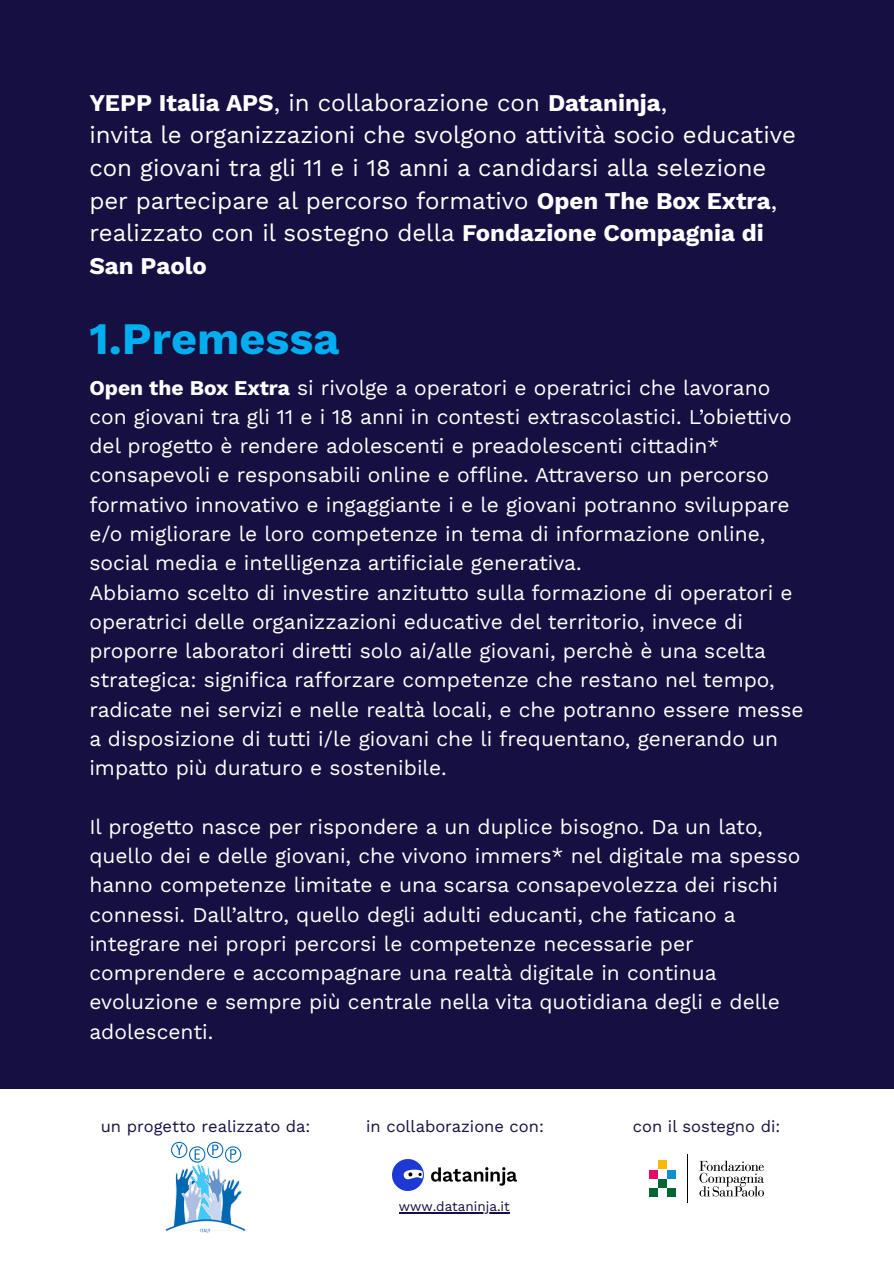
<style>
.page{position:relative;width:894px;height:1264px;background:#fff}
.page>*{position:absolute;margin:0;border:0;box-sizing:border-box;transform-origin:0 0}
.t1{font:700 45px "Work Sans";color:#00adee}
.t2{font:24px/32.7px "Work Sans";color:#fff}
.t3{font:21px/29.2px "Work Sans";color:#fff}
.t4{font:16.5px "Work Sans";color:#160f41}
.t5{font:13.5px "Work Sans";color:#160f41}
.s1{font-weight:700}
</style>
<div class="page">
<div style="left:0;top:0;width:893px;height:1263px;background:#160f41"></div>
<div style="left:0;top:1089px;width:893px;height:174px;background:#fff"></div>
<img style="left:392px;top:1159px;width:124px;height:31px">
<svg style="left:171px;top:1141px;width:16px;height:17px"></svg>
<svg style="left:189px;top:1146px;width:16px;height:16px"></svg>
<svg style="left:207px;top:1141px;width:16px;height:17px"></svg>
<img style="left:165px;top:1163px;width:80px;height:69px">
<svg style="left:225px;top:1146px;width:16px;height:16px"></svg>
<hr style="left:687px;top:1154px;width:1px;height:48px;background:#010202">
<svg style="left:699px;top:1160px;width:64px;height:36px"></svg>
<div style="left:658px;top:1179px;width:8px;height:8px;background:#016634"></div>
<div style="left:658px;top:1160px;width:8px;height:8px;background:#fbb907"></div>
<div style="left:649px;top:1169px;width:8px;height:9px;background:#e50868"></div>
<div style="left:649px;top:1188px;width:8px;height:8px;background:#016634"></div>
<div style="left:667px;top:1169px;width:8px;height:9px;background:#108ecf"></div>
<div style="left:667px;top:1188px;width:8px;height:8px;background:#016634"></div>
<hr style="left:398px;top:1212px;width:38px;height:1px;background:#160f41">
<hr style="left:436px;top:1212px;width:73px;height:1px;background:#160f41">
<p class="t2" style="left:89px;top:86px;width:708px"><span class="s1">YEPP Italia APS</span>, in collaborazione con <span class="s1">Dataninja</span>,<br>invita le organizzazioni che svolgono attività socio educative con giovani tra gli 11 e i 18 anni a candidarsi alla selezione per partecipare al percorso formativo <span class="s1">Open The Box Extra</span>, realizzato con il sostegno della <span class="s1">Fondazione Compagnia di San Paolo</span></p>
<h1 class="t1" style="left:89px;top:312px;width:252px">1.Premessa</h1>
<p class="t3" style="left:89px;top:373px;width:715px"><span class="s1">Open the Box Extra</span> si rivolge a operatori e operatrici che lavorano con giovani tra gli 11 e i 18 anni in contesti extrascolastici. L’obiettivo del progetto è rendere adolescenti e preadolescenti cittadin* consapevoli e responsabili online e offline. Attraverso un percorso formativo innovativo e ingaggiante i e le giovani potranno sviluppare e/o migliorare le loro competenze in tema di informazione online, social media e intelligenza artificiale generativa.<br>Abbiamo scelto di investire anzitutto sulla formazione di operatori e operatrici delle organizzazioni educative del territorio, invece di proporre laboratori diretti solo ai/alle giovani, perchè è una scelta strategica: significa rafforzare competenze che restano nel tempo, radicate nei servizi e nelle realtà locali, e che potranno essere messe a disposizione di tutti i/le giovani che li frequentano, generando un impatto più duraturo e sostenibile.</p>
<p class="t3" style="left:89px;top:812px;width:712px">Il progetto nasce per rispondere a un duplice bisogno. Da un lato, quello dei e delle giovani, che vivono immers* nel digitale ma spesso hanno competenze limitate e una scarsa consapevolezza dei rischi connessi. Dall’altro, quello degli adulti educanti, che faticano a integrare nei propri percorsi le competenze necessarie per comprendere e accompagnare una realtà digitale in continua evoluzione e sempre più centrale nella vita quotidiana degli e delle adolescenti.</p>
<p class="t4" style="left:101px;top:1116px;width:211px">un progetto realizzato da:</p>
<p class="t4" style="left:366px;top:1116px;width:179px">in collaborazione con:</p>
<p class="t4" style="left:632px;top:1116px;width:149px">con il sostegno di:</p>
<p class="t5" style="left:398px;top:1198px;width:113px">www.dataninja.it</p>
</div>
